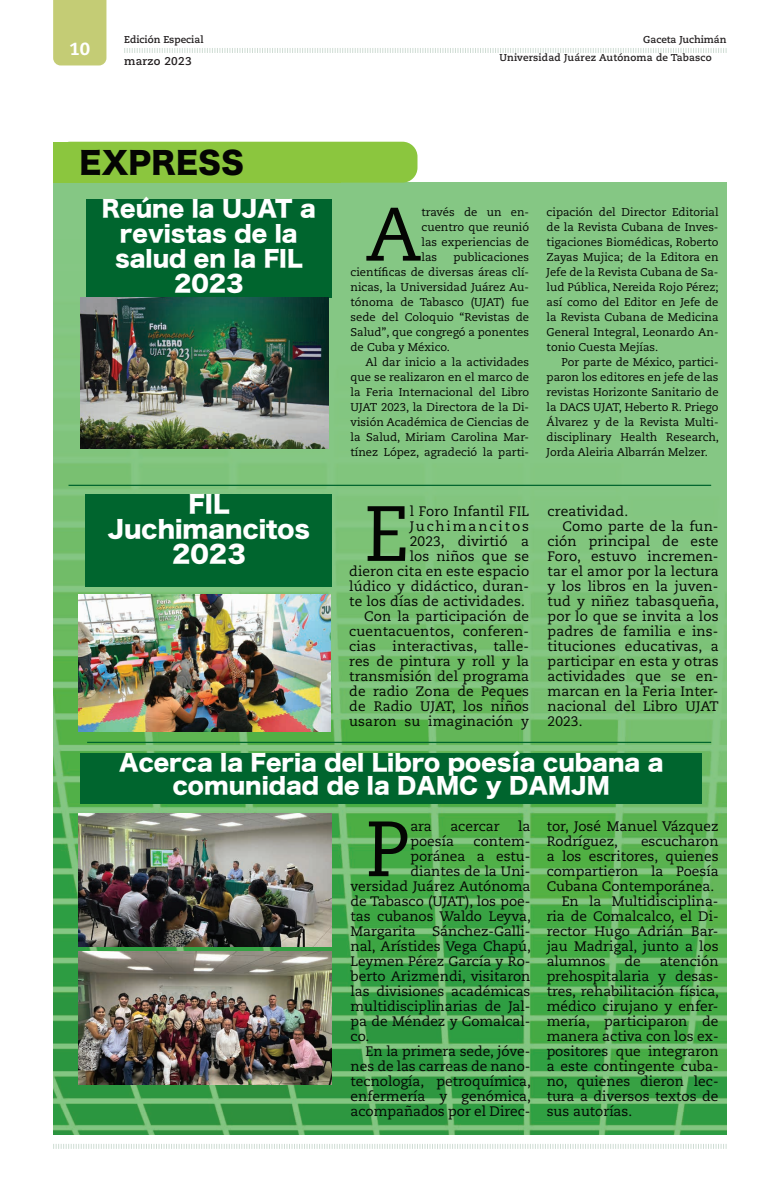
<style>
.page{position:relative;width:762px;height:1188px;background:#fff}
.page>*{position:absolute;margin:0;border:0;box-sizing:border-box;transform-origin:0 0}
.t1{font:78px "Caecilia LT Std";color:#040503}
.t2{font:75.5px "Caecilia LT Std";color:#040503}
.t3{font:30px "Hira Kaku Std W8";color:#040503}
.t4{font:23.75px/25px "Hira Kaku Std W8";color:#fff;text-align:center}
.t5{font:22.5px/25px "Hira Kaku Std W8";color:#fff;text-align:center}
.t6{font:800 17.5px "Caecilia LT Std";color:#fff}
.t7{font:13.75px/15px "Caecilia LT Std";color:#040503}
.t8{font:13.75px "Caecilia LT Std";letter-spacing:.14em;color:#040503}
.t9{font:11.25px/15px "Caecilia LT Std";color:#040503;text-align:justify}
.t10{font:700 11.25px "Caecilia LT Std";letter-spacing:.02em;color:#231f20}
.t11{font:700 10px "Caecilia LT Std";letter-spacing:.02em;color:#231f20}
.t12{font:700 10px "Caecilia LT Std";color:#231f20}
</style>
<div class="page">
<div style="left:53px;top:0;width:53px;height:65px;background:#c4cc75"></div>
<svg style="left:53px;top:1144px;width:674px;height:5px"></svg>
<svg style="left:124px;top:48px;width:603px;height:5px"></svg>
<img style="left:53px;top:183px;width:673px;height:951px">
<div style="left:55px;top:142px;width:362px;height:41px;background:#8bc63e;border-radius:15px"></div>
<div style="left:54px;top:142px;width:287px;height:41px;background:#8bc63e"></div>
<div style="left:86px;top:199px;width:246px;height:98px;background:#00652e"></div>
<div style="left:86px;top:494px;width:246px;height:92px;background:#00652e"></div>
<hr style="left:87px;top:741px;width:624px;height:1px;background:#00652e">
<div style="left:80px;top:752px;width:622px;height:51px;background:#00652e"></div>
<hr style="left:69px;top:484px;width:642px;height:2px;background:#00652e">
<img style="left:79px;top:594px;width:252px;height:137px">
<img style="left:79px;top:951px;width:253px;height:133px">
<img style="left:81px;top:297px;width:247px;height:151px">
<img style="left:79px;top:813px;width:253px;height:133px">
<p class="t6" style="left:69px;top:38px;width:22px">10</p>
<p class="t12" style="left:124px;top:34px;width:81px">Edición Especial</p>
<p class="t10" style="left:124px;top:55px;width:69px">marzo 2023</p>
<h3 class="t3" style="left:79px;top:146px;width:166px">EXPRESS</h3>
<h3 class="t5" style="left:102px;top:196px;width:216px">Reúne la UJAT a revistas de la salud en la FIL<br>2023</h3>
<h3 class="t4" style="left:108px;top:492px;width:204px">FIL<br>Juchimancitos<br>2023</h3>
<p class="t12" style="left:643px;top:34px;width:85px">Gaceta Juchimán</p>
<p class="t11" style="left:499px;top:51px;width:214px">Universidad Juárez Autónoma de Tabasco</p>
<h2 class="t2" style="left:365px;top:191px;width:57px">A</h2>
<p class="t9" style="left:421px;top:204px;width:109px">través de un en&shy;cuentro que reunió las experiencias de las</p>
<p class="t9" style="left:350px;top:249px;width:180px;text-indent:103px">publicaciones científicas de diversas áreas clí&shy;nicas, la Universidad Juárez Au&shy;tónoma de Tabasco (UJAT) fue sede del Coloquio “Revistas de Salud”, que congregó a ponentes de Cuba y México.</p>
<p class="t9" style="left:350px;top:354px;width:180px;text-indent:15px">Al dar inicio a la actividades que se realizaron en el marco de la Feria Internacional del Libro UJAT 2023, la Directora de la Di&shy;visión Académica de Ciencias de la Salud, Miriam Carolina Mar&shy;tínez López, agradeció la parti-</p>
<p class="t9" style="left:547px;top:204px;width:173px">cipación del Director Editorial de la Revista Cubana de Inves&shy;tigaciones Biomédicas, Roberto Zayas Mujica; de la Editora en Jefe de la Revista Cubana de Sa&shy;lud Pública, Nereida Rojo Pérez; así como del Editor en Jefe de la Revista Cubana de Medicina General Integral, Leonardo An&shy;tonio Cuesta Mejías.</p>
<p class="t9" style="left:547px;top:354px;width:174px;text-indent:15px">Por parte de México, partici&shy;paron los editores en jefe de las revistas Horizonte Sanitario de la DACS UJAT, Heberto R. Priego Álvarez y de la Revista Multi&shy;disciplinary Health Research, Jorda Aleiria Albarrán Melzer.</p>
<h1 class="t1" style="left:364px;top:488px;width:46px">E</h1>
<p class="t7" style="left:410px;top:503px;width:121px">l Foro Infantil FIL</p>
<p class="t8" style="left:410px;top:518px;width:121px">Juchimancitos</p>
<p class="t7" style="left:410px;top:533px;width:121px">2023, divirtió a</p>
<p class="t7" style="left:410px;top:548px;width:121px">los niños que se</p>
<p class="t7" style="left:349px;top:563px;width:181px">dieron cita en este espacio</p>
<p class="t7" style="left:349px;top:578px;width:181px">lúdico y didáctico, duran-</p>
<p class="t7" style="left:349px;top:593px;width:177px">te los días de actividades.</p>
<p class="t7" style="left:364px;top:608px;width:166px">Con la participación de</p>
<p class="t7" style="left:349px;top:623px;width:181px">cuentacuentos, conferen-</p>
<p class="t7" style="left:349px;top:638px;width:181px">cias interactivas, talle-</p>
<p class="t7" style="left:349px;top:653px;width:181px">res de pintura y roll y la</p>
<p class="t7" style="left:349px;top:668px;width:181px">transmisión del programa</p>
<p class="t7" style="left:349px;top:683px;width:181px">de radio Zona de Peques</p>
<p class="t7" style="left:349px;top:698px;width:181px">de Radio UJAT, los niños</p>
<p class="t7" style="left:349px;top:713px;width:181px">usaron su imaginación y</p>
<p class="t7" style="left:547px;top:503px;width:82px">creatividad.</p>
<p class="t7" style="left:562px;top:518px;width:157px">Como parte de la fun-</p>
<p class="t7" style="left:547px;top:533px;width:172px">ción principal de este</p>
<p class="t7" style="left:547px;top:548px;width:172px">Foro, estuvo incremen-</p>
<p class="t7" style="left:547px;top:563px;width:172px">tar el amor por la lectura</p>
<p class="t7" style="left:547px;top:578px;width:172px">y los libros en la juven-</p>
<p class="t7" style="left:547px;top:593px;width:173px">tud y niñez tabasqueña,</p>
<p class="t7" style="left:547px;top:608px;width:172px">por lo que se invita a los</p>
<p class="t7" style="left:547px;top:623px;width:172px">padres de familia e ins-</p>
<p class="t7" style="left:547px;top:638px;width:172px">tituciones educativas, a</p>
<p class="t7" style="left:547px;top:653px;width:172px">participar en esta y otras</p>
<p class="t7" style="left:547px;top:668px;width:172px">actividades que se en-</p>
<p class="t7" style="left:547px;top:683px;width:172px">marcan en la Feria Inter-</p>
<p class="t7" style="left:547px;top:698px;width:172px">nacional del Libro UJAT</p>
<p class="t7" style="left:547px;top:713px;width:36px">2023.</p>
<h3 class="t5" style="left:119px;top:751px;width:546px;line-height:22.5px">Acerca la Feria del Libro poesía cubana a comunidad de la DAMC y DAMJM</h3>
<h1 class="t1" style="left:365px;top:803px;width:46px">P</h1>
<p class="t7" style="left:410px;top:818px;width:23px">ara</p>
<p class="t7" style="left:450px;top:818px;width:51px">acercar</p>
<p class="t7" style="left:518px;top:818px;width:14px">la</p>
<p class="t7" style="left:410px;top:833px;width:45px">poesía</p>
<p class="t7" style="left:474px;top:833px;width:58px">contem-</p>
<p class="t7" style="left:410px;top:848px;width:122px">poránea a estu-</p>
<p class="t7" style="left:410px;top:863px;width:122px">diantes de la Uni-</p>
<p class="t7" style="left:350px;top:878px;width:181px">versidad Juárez Autónoma</p>
<p class="t7" style="left:350px;top:893px;width:181px">de Tabasco (UJAT), los poe-</p>
<p class="t7" style="left:350px;top:908px;width:182px">tas cubanos Waldo Leyva,</p>
<p class="t7" style="left:350px;top:923px;width:181px">Margarita Sánchez-Galli-</p>
<p class="t7" style="left:350px;top:938px;width:182px">nal, Arístides Vega Chapú,</p>
<p class="t7" style="left:350px;top:953px;width:181px">Leymen Pérez García y Ro-</p>
<p class="t7" style="left:350px;top:968px;width:181px">berto Arizmendi, visitaron</p>
<p class="t7" style="left:350px;top:983px;width:181px">las divisiones académicas</p>
<p class="t7" style="left:350px;top:998px;width:181px">multidisciplinarias de Jal-</p>
<p class="t7" style="left:350px;top:1013px;width:181px">pa de Méndez y Comalcal-</p>
<p class="t7" style="left:350px;top:1028px;width:20px">co.</p>
<p class="t7" style="left:365px;top:1043px;width:166px">En la primera sede, jóve-</p>
<p class="t7" style="left:350px;top:1058px;width:181px">nes de las carreas de nano-</p>
<p class="t7" style="left:350px;top:1073px;width:182px">tecnología, petroquímica,</p>
<p class="t7" style="left:350px;top:1088px;width:182px">enfermería y genómica,</p>
<p class="t7" style="left:350px;top:1103px;width:181px">acompañados por el Direc-</p>
<p class="t7" style="left:547px;top:818px;width:173px">tor, José Manuel Vázquez<br>Rodríguez,</p>
<p class="t7" style="left:641px;top:833px;width:79px">escucharon</p>
<p class="t7" style="left:547px;top:848px;width:173px">a los escritores, quienes</p>
<p class="t7" style="left:547px;top:863px;width:173px">compartieron la Poesía</p>
<p class="t7" style="left:547px;top:878px;width:169px">Cubana Contemporánea.</p>
<p class="t7" style="left:562px;top:893px;width:158px">En la Multidisciplina-</p>
<p class="t7" style="left:547px;top:908px;width:173px">ria de Comalcalco, el Di-</p>
<p class="t7" style="left:547px;top:923px;width:173px">rector Hugo Adrián Bar-</p>
<p class="t7" style="left:547px;top:938px;width:173px">jau Madrigal, junto a los</p>
<p class="t7" style="left:547px;top:953px;width:61px">alumnos</p>
<p class="t7" style="left:624px;top:953px;width:18px">de</p>
<p class="t7" style="left:547px;top:953px;width:174px;text-align:justify;text-indent:113px">atención prehospitalaria y desas&shy;tres, rehabilitación física, médico cirujano y enfer&shy;mería, participaron de manera activa con los ex&shy;positores que integraron a este contingente cuba&shy;no, quienes dieron lec&shy;tura a diversos textos de sus autorías.</p>
</div>
